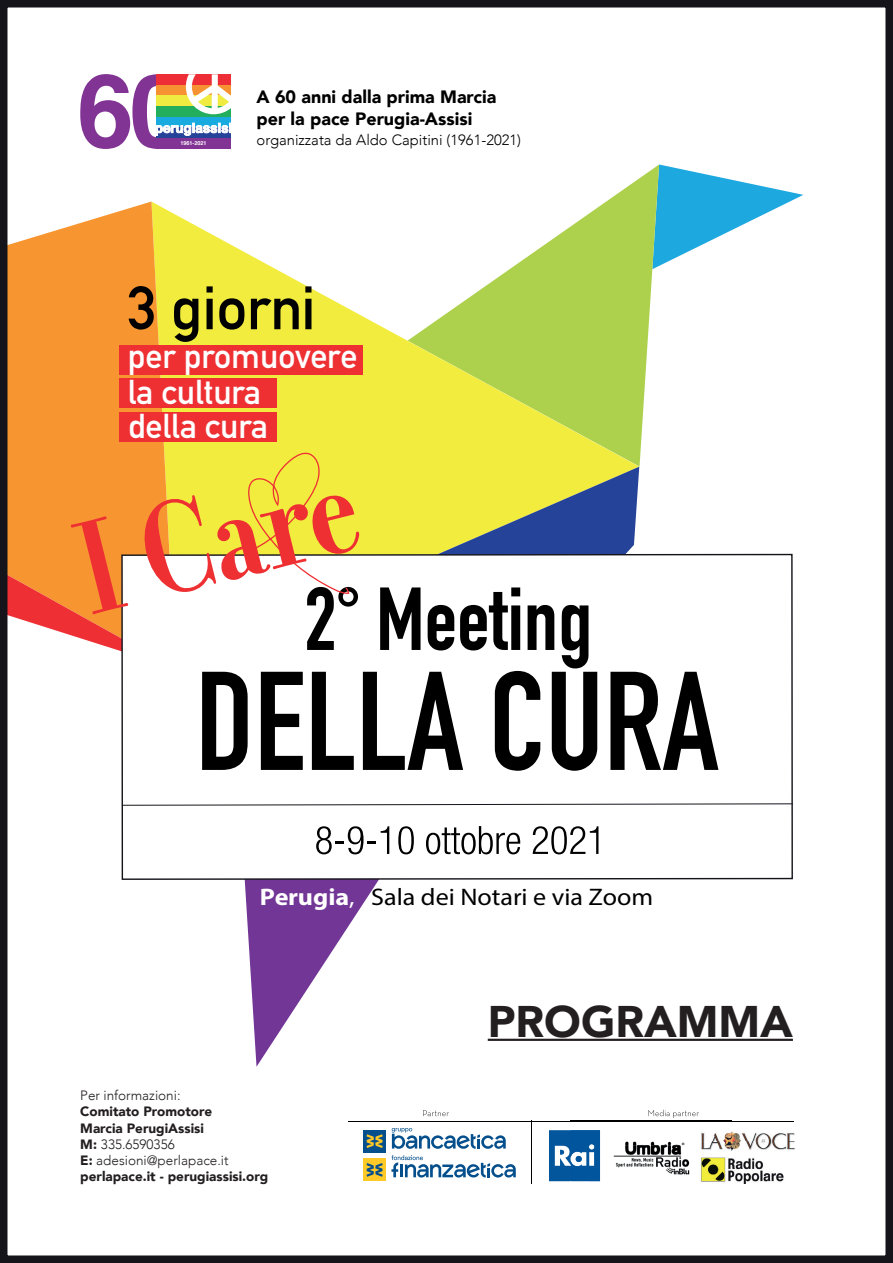
<style>
.page{position:relative;width:893px;height:1263px;background:#fff}
.page>*{position:absolute;margin:0;border:0;box-sizing:border-box;transform-origin:0 0}
.t1{font:700 142.8px "Filosofia Grand";color:#ee3033}
.t2{font:700 87.75px "DIN Condensed";color:#000001}
.t3{font:700 60.15px "DIN Alternate";color:#000001}
.t4{font:900 44.25px "Avenir";color:#231f20}
.t5{font:700 34.05px/34.7px "DIN Alternate";color:#fff}
.t6{font:24px "Myriad Pro";color:#000001;scale:1.09 1}
.t7{font:900 17.85px/21.5px "Avenir";color:#000001}
.t8{font:300 14.85px "Avenir";color:#000001}
.t9{font:900 13.5px/16.2px "Avenir";color:#231f20}
.t10{font:300 13.5px "Avenir";color:#231f20}
.t11{font:700 5.55px "Helvetica";color:#fff}
.s1{font-weight:700;color:#fff}
.s2{color:#fff}
.s3{font-weight:300}
</style>
<div class="page">
<svg style="left:659px;top:164px;width:144px;height:102px"></svg>
<svg style="left:605px;top:164px;width:54px;height:303px"></svg>
<svg style="left:175px;top:202px;width:464px;height:265px"></svg>
<svg style="left:175px;top:467px;width:464px;height:86px;background:#bbbf58"></svg>
<svg style="left:244px;top:881px;width:134px;height:186px"></svg>
<svg style="left:9px;top:202px;width:166px;height:369px;background:#f7a13d"></svg>
<svg style="left:9px;top:571px;width:112px;height:80px"></svg>
<svg style="left:121px;top:553px;width:672px;height:328px"></svg>
<svg style="left:122px;top:803px;width:671px;height:3px"></svg>
<svg style="left:316px;top:826px;width:73px;height:28px"></svg>
<svg style="left:398px;top:826px;width:16px;height:28px"></svg>
<svg style="left:426px;top:826px;width:94px;height:28px"></svg>
<svg style="left:533px;top:826px;width:65px;height:28px"></svg>
<svg style="left:202px;top:672px;width:46px;height:98px"></svg>
<svg style="left:261px;top:672px;width:42px;height:98px"></svg>
<svg style="left:312px;top:672px;width:42px;height:98px"></svg>
<svg style="left:363px;top:672px;width:100px;height:98px"></svg>
<svg style="left:495px;top:671px;width:45px;height:100px"></svg>
<svg style="left:552px;top:672px;width:45px;height:99px"></svg>
<svg style="left:610px;top:672px;width:108px;height:98px"></svg>
<div style="left:119px;top:345px;width:244px;height:29px;background:#ee3033"></div>
<div style="left:119px;top:378px;width:157px;height:29px;background:#ee3033"></div>
<div style="left:119px;top:412px;width:157px;height:29px;background:#ee3033"></div>
<div style="left:0;top:0;width:893px;height:1263px;border:8px solid #15141a"></div>
<hr style="left:488px;top:1039px;width:305px;height:2px;background:#231f20">
<svg style="left:80px;top:74px;width:151px;height:75px"></svg>
<hr style="left:348px;top:1121px;width:446px;height:1px;background:#000001">
<hr style="left:531px;top:1121px;width:1px;height:63px;background:#000001">
<img style="left:571px;top:1109px;width:160px;height:36px">
<img style="left:589px;top:1145px;width:101px;height:37px">
<img style="left:571px;top:1181px;width:18px;height:1px">
<img style="left:571px;top:1121px;width:160px;height:1px">
<svg style="left:549px;top:1130px;width:51px;height:51px"></svg>
<img style="left:700px;top:1131px;width:95px;height:20px">
<img style="left:723px;top:1132px;width:18px;height:18px">
<div style="left:363px;top:1130px;width:23px;height:22px;background:#044f8c"></div>
<svg style="left:366px;top:1134px;width:17px;height:14px"></svg>
<div style="left:363px;top:1159px;width:23px;height:22px;background:#feca28"></div>
<svg style="left:366px;top:1163px;width:17px;height:14px"></svg>
<svg style="left:391px;top:1128px;width:125px;height:50px"></svg>
<svg style="left:648px;top:1110px;width:51px;height:8px"></svg>
<svg style="left:423px;top:1110px;width:26px;height:6px"></svg>
<img style="left:701px;top:1157px;width:83px;height:26px">
<svg style="left:247px;top:450px;width:103px;height:144px"></svg>
<p class="t11" style="left:180px;top:139px;width:28px">1961-2021</p>
<h3 class="t7" style="left:257px;top:86px;width:241px">A 60 anni dalla prima Marcia per la pace Perugia-Assisi</h3>
<p class="t8" style="left:257px;top:131px;width:266px">organizzata da Aldo Capitini (1961-2021)</p>
<h3 class="t3" style="left:128px;top:262px;width:189px">3 giorni</h3>
<h3 class="t5" style="left:128px;top:337px;width:231px">per promuovere la cultura<br>della cura</h3>
<h1 class="t1" style="left:60px;top:495px;width:286px;rotate:-14deg">I Care</h1>
<h2 class="t2" style="left:304px;top:560px;width:290px">2° Meeting</h2>
<h3 class="t6" style="left:260px;top:882px;width:363px"><span class="s1">Perugia</span><span class="s2">,</span> Sala dei Notari e via Zoom</h3>
<p class="t10" style="left:80px;top:1087px;width:102px">Per informazioni:</p>
<p class="t9" style="left:80px;top:1103px;width:190px">Comitato Promotore<br>Marcia PerugiAssisi<br>M: <span class="s3">335.6590356<br></span>E: <span class="s3">adesioni@perlapace.it </span>perlapace.it - perugiassisi.org</p>
<h3 class="t4" style="left:488px;top:983px;width:307px">PROGRAMMA</h3>
</div>
